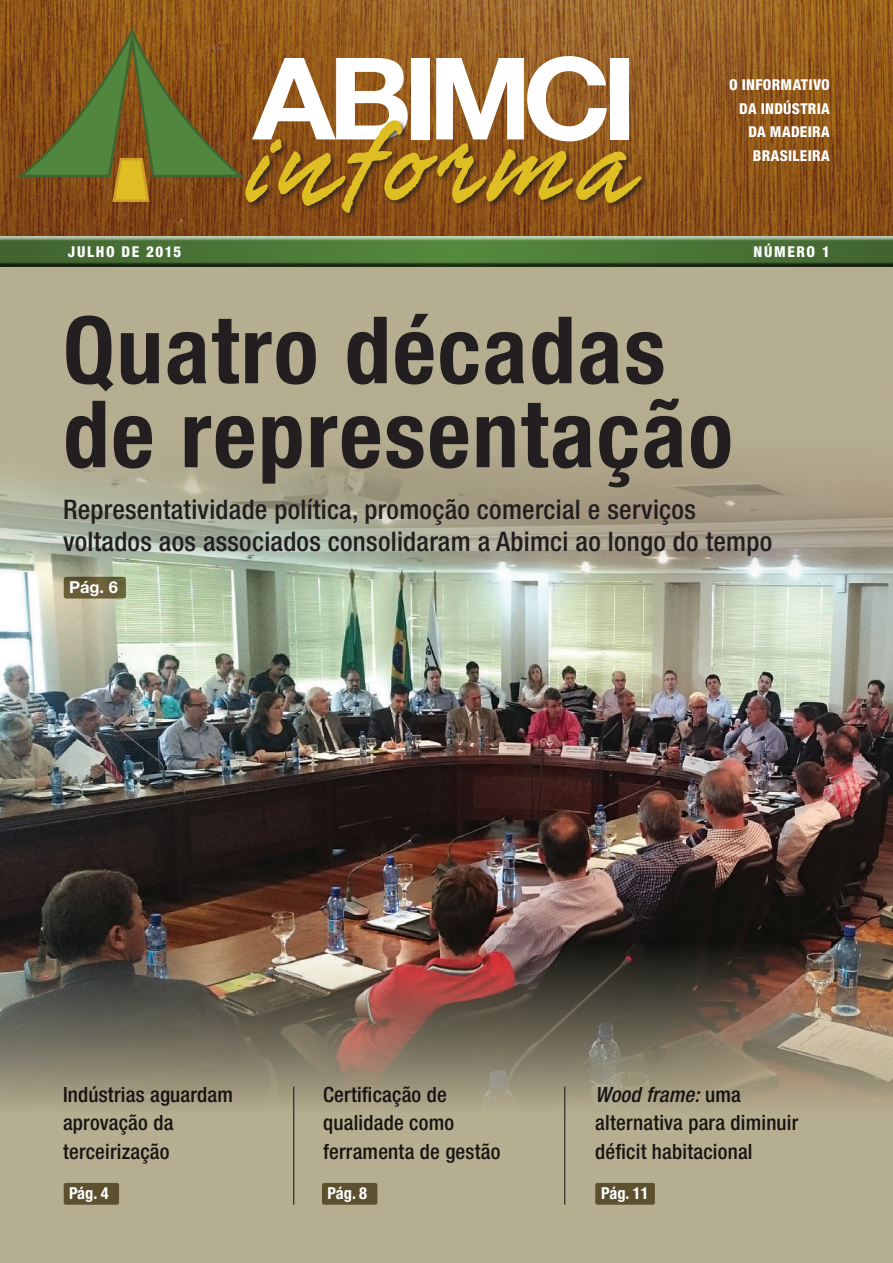
<style>
.page{position:relative;width:893px;height:1263px;background:#fff}
.page>*{position:absolute;margin:0;border:0;box-sizing:border-box;transform-origin:0 0}
.t1{font:700 114px "Helvetica Neue LT Pro";letter-spacing:-.08em;color:#fff;scale:1.05 1}
.t2{font:113.85px "Tiza Negra";letter-spacing:.07em;color:#debe23;scale:1.05 1}
.t3{font:700 condensed 93px/84px "Helvetica Neue LT Pro";letter-spacing:.02em;color:#231f20}
.t4{font:500 condensed 27px/31.5px "Helvetica Neue LT Pro";letter-spacing:.01em;color:#231f20}
.t5{font:500 condensed 21px/28.5px "Helvetica Neue LT Pro";letter-spacing:.01em;color:#231f20}
.t6{font:700 condensed 16.5px "Helvetica Neue LT Pro";color:#fff}
.t7{font:700 16.5px "Helvetica Neue LT Pro";color:#fff}
.t8{font:800 condensed 15px/23.5px "Helvetica Neue LT Pro";letter-spacing:.025em;color:#fff;text-align:right}
.t9{font:800 condensed 15px "Helvetica Neue LT Pro";letter-spacing:.11em;color:#fff}
.s1{font-style:italic}
</style>
<div class="page">
<div style="left:1px;top:256px;width:892px;height:759px;background:#b6ae91"></div>
<img style="left:0;top:384px;width:893px;height:547px">
<svg style="left:0;top:0;width:893px;height:234px;background:#91581d"></svg>
<svg style="left:17px;top:27px;width:227px;height:175px;background:#7a6021"></svg>
<div style="left:0;top:234px;width:893px;height:28px;background:#fff;opacity:.75"></div>
<div style="left:0;top:238px;width:893px;height:29px;background:#231f20;opacity:.75"></div>
<div style="left:244px;top:119px;width:405px;height:101px;background:#231f20;opacity:.75"></div>
<img style="left:0;top:931px;width:893px;height:332px">
<div style="left:64px;top:1183px;width:55px;height:21px;background:#5c502e;border-radius:2px"></div>
<div style="left:322px;top:1183px;width:55px;height:21px;background:#5c502e;border-radius:2px"></div>
<div style="left:595px;top:1183px;width:60px;height:21px;background:#5c502e;border-radius:2px"></div>
<svg style="left:64px;top:577px;width:62px;height:21px"></svg>
<hr style="left:293px;top:1086px;width:1px;height:118px;background:#231f20">
<hr style="left:564px;top:1086px;width:1px;height:118px;background:#231f20">
<h1 class="t1" style="left:253px;top:28px;width:367px">ABIMCI</h1>
<h2 class="t2" style="left:245px;top:88px;width:370px">informa</h2>
<p class="t8" style="left:729px;top:73px;width:102px">O INFORMATIVO<br>DA INDÚSTRIA<br>DA MADEIRA<br>BRASILEIRA</p>
<p class="t9" style="left:68px;top:242px;width:115px">JULHO DE 2015</p>
<p class="t8" style="left:754px;top:239px;width:78px">NÚMERO 1</p>
<h3 class="t3" style="left:63px;top:307px;width:671px">Quatro décadas de representação</h3>
<p class="t4" style="left:63px;top:494px;width:711px">Representatividade política, promoção comercial e serviços voltados aos associados consolidaram a Abimci ao longo do tempo</p>
<p class="t7" style="left:69px;top:577px;width:50px">Pág. 6</p>
<p class="t5" style="left:63px;top:1080px;width:172px">Indústrias aguardam aprovação da terceirização</p>
<p class="t6" style="left:69px;top:1183px;width:41px">Pág. 4</p>
<p class="t6" style="left:328px;top:1183px;width:41px">Pág. 8</p>
<p class="t6" style="left:601px;top:1183px;width:49px">Pág. 11</p>
<p class="t5" style="left:323px;top:1080px;width:179px">Certificação de qualidade como ferramenta de gestão</p>
<p class="t5" style="left:595px;top:1080px;width:205px"><span class="s1">Wood frame:</span> uma alternativa para diminuir déficit habitacional</p>
</div>
